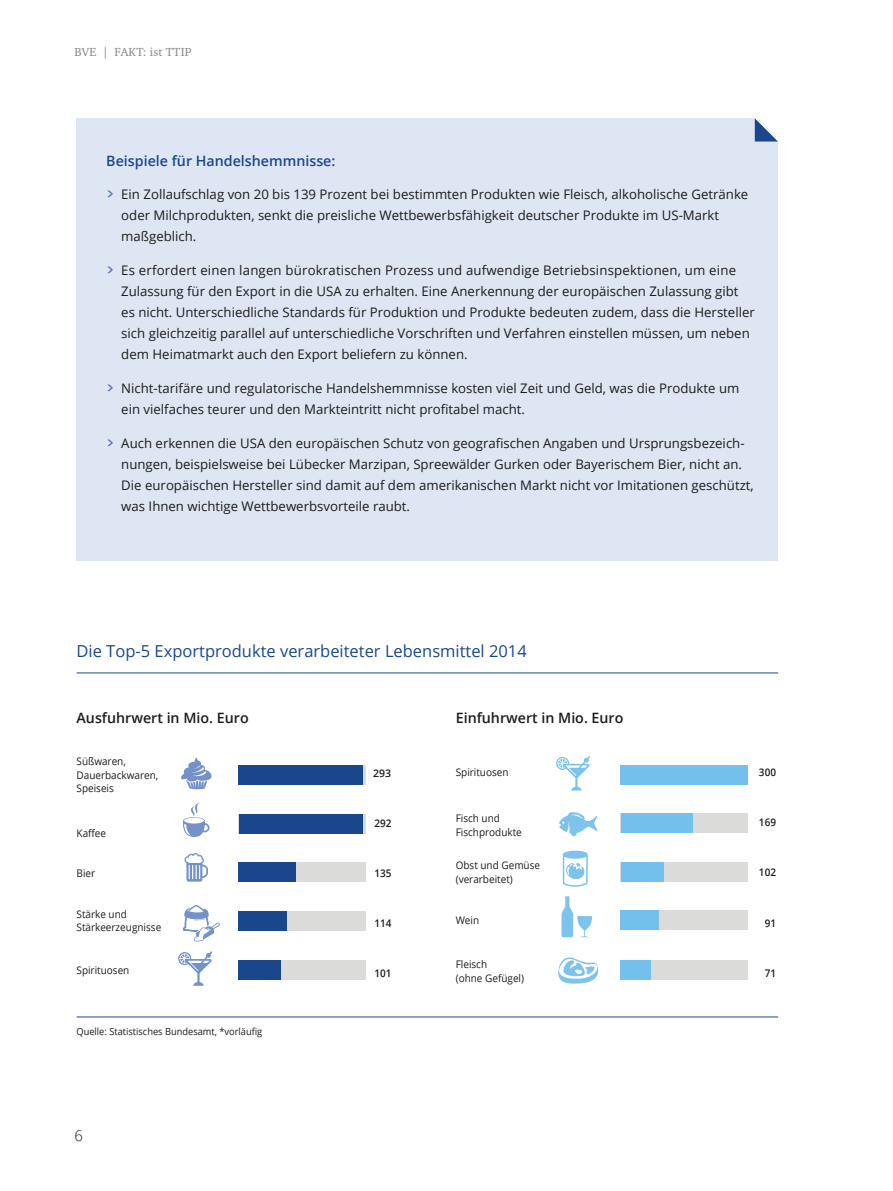
<style>
.page{position:relative;width:893px;height:1191px;background:#fff}
.page>*{position:absolute;margin:0;border:0;box-sizing:border-box;transform-origin:0 0}
.t1{font:16.5px "Open Sans";color:#1a478c}
.t2{font:300 15px "Open Sans";color:#1c1c1b}
.t3{font:600 14.25px "Open Sans";color:#1c1c1b}
.t4{font:600 14.25px "Open Sans";color:#1b468e}
.t5{font:13.2px/21px "Open Sans";color:#1c1c1b}
.t6{font:12px "Charter ITC";letter-spacing:.02em;color:#878787}
.t7{font:10.5px/13.5px "Open Sans";color:#1c1c1b;scale:.95 1}
.t8{font:600 10.5px "Open Sans";color:#1c1c1b;scale:.95 1}
.t9{font:600 10.5px "Open Sans";color:#1c1c1b}
.t10{font:9.75px "Open Sans";color:#1c1c1b;scale:.95 1}
.s1{font-family:"Neo Sans";font-weight:500;color:#5b71b0}
</style>
<div class="page">
<div style="left:77px;top:118px;width:701px;height:442px;background:#dee6f3"></div>
<svg style="left:754px;top:118px;width:24px;height:24px"></svg>
<div style="left:239px;top:813px;width:127px;height:20px;background:linear-gradient(to bottom,#dbdbda,#dbdbda)"></div>
<div style="left:239px;top:911px;width:127px;height:19px;background:#dbdbda"></div>
<div style="left:239px;top:960px;width:127px;height:19px;background:#dbdbda"></div>
<div style="left:238px;top:960px;width:43px;height:19px;background:#1a478c"></div>
<div style="left:238px;top:911px;width:49px;height:19px;background:#1a478c"></div>
<div style="left:239px;top:862px;width:127px;height:20px;background:#dbdbda"></div>
<div style="left:238px;top:862px;width:57px;height:20px;background:#1a478c"></div>
<div style="left:239px;top:813px;width:123px;height:20px;background:#1a478c"></div>
<svg style="left:362px;top:765px;width:4px;height:19px"></svg>
<div style="left:238px;top:765px;width:124px;height:19px;background:#1a478c"></div>
<svg style="left:183px;top:802px;width:27px;height:35px"></svg>
<svg style="left:181px;top:757px;width:31px;height:33px"></svg>
<svg style="left:184px;top:853px;width:24px;height:28px"></svg>
<svg style="left:178px;top:951px;width:34px;height:34px"></svg>
<hr style="left:77px;top:672px;width:701px;height:1px;background:#1b468e">
<hr style="left:77px;top:1016px;width:701px;height:1px;background:#1b468e">
<div style="left:621px;top:813px;width:127px;height:20px;background:#dbdbda"></div>
<div style="left:621px;top:960px;width:127px;height:19px;background:#dbdbda"></div>
<div style="left:621px;top:960px;width:30px;height:19px;background:#72c0eb"></div>
<div style="left:621px;top:910px;width:127px;height:19px;background:#dbdbda"></div>
<div style="left:621px;top:910px;width:38px;height:19px;background:#72c0eb"></div>
<div style="left:621px;top:862px;width:127px;height:19px;background:#dbdbda"></div>
<div style="left:621px;top:862px;width:42px;height:19px;background:#72c0eb"></div>
<div style="left:621px;top:813px;width:71px;height:20px;background:#72c0eb"></div>
<div style="left:621px;top:765px;width:127px;height:19px;background:#72c0eb"></div>
<svg style="left:561px;top:896px;width:31px;height:41px"></svg>
<svg style="left:558px;top:957px;width:41px;height:27px"></svg>
<svg style="left:559px;top:812px;width:39px;height:24px"></svg>
<svg style="left:556px;top:756px;width:34px;height:34px"></svg>
<svg style="left:562px;top:856px;width:26px;height:31px"></svg>
<div style="left:564px;top:851px;width:23px;height:7px;background:#7dc3ec;border-radius:50%"></div>
<div style="left:563px;top:850px;width:25px;height:8px;border:2px solid #7dc3ec;border-radius:50%"></div>
<svg style="left:183px;top:905px;width:37px;height:36px"></svg>
<p class="t6" style="left:74px;top:45px;width:119px">BVE | FAKT: ist TTIP</p>
<p class="t4" style="left:106px;top:151px;width:231px">Beispiele für Handelshemmnisse:</p>
<p class="t5" style="left:121px;top:184px;width:628px;text-indent:-15px"><span class="s1">&gt;</span> Ein Zollaufschlag von 20 bis 139 Prozent bei bestimmten Produkten wie Fleisch, alkoholische Getränke oder Milchprodukten, senkt die preisliche Wettbewerbsfähigkeit deutscher Produkte im US-Markt maßgeblich.</p>
<p class="t5" style="left:121px;top:259px;width:635px;text-indent:-15px"><span class="s1">&gt;</span> Es erfordert einen langen bürokratischen Prozess und aufwendige Betriebsinspektionen, um eine Zulassung für den Export in die USA zu erhalten. Eine Anerkennung der europäischen Zulassung gibt es nicht. Unterschiedliche Standards für Produktion und Produkte bedeuten zudem, dass die Hersteller sich gleichzeitig parallel auf unterschiedliche Vorschriften und Verfahren einstellen müssen, um neben dem Heimatmarkt auch den Export beliefern zu können.</p>
<p class="t5" style="left:121px;top:377px;width:620px;text-indent:-15px"><span class="s1">&gt;</span> Nicht-tarifäre und regulatorische Handelshemmnisse kosten viel Zeit und Geld, was die Produkte um ein vielfaches teurer und den Markteintritt nicht profitabel macht.</p>
<p class="t5" style="left:121px;top:432px;width:634px;text-indent:-15px"><span class="s1">&gt;</span> Auch erkennen die USA den europäischen Schutz von geografischen Angaben und Ursprungsbezeich&shy;nungen, beispielsweise bei Lübecker Marzipan, Spreewälder Gurken oder Bayerischem Bier, nicht an.<br>Die europäischen Hersteller sind damit auf dem amerikanischen Markt nicht vor Imitationen geschützt, was Ihnen wichtige Wettbewerbsvorteile raubt.</p>
<p class="t1" style="left:77px;top:640px;width:452px">Die Top-5 Exportprodukte verarbeiteter Lebensmittel 2014</p>
<p class="t3" style="left:77px;top:708px;width:174px">Ausfuhrwert in Mio. Euro</p>
<p class="t7" style="left:77px;top:754px;width:88px">Süßwaren,<br>Dauerbackwaren,<br>Speiseis</p>
<p class="t3" style="left:456px;top:708px;width:169px">Einfuhrwert in Mio. Euro</p>
<p class="t7" style="left:456px;top:765px;width:57px">Spirituosen</p>
<p class="t7" style="left:456px;top:811px;width:71px">Fisch und<br>Fischprodukte</p>
<p class="t7" style="left:456px;top:858px;width:90px">Obst und Gemüse (verarbeitet)</p>
<p class="t7" style="left:456px;top:913px;width:26px">Wein</p>
<p class="t7" style="left:456px;top:957px;width:73px">Fleisch<br>(ohne Gefügel)</p>
<p class="t9" style="left:373px;top:766px;width:19px">293</p>
<p class="t8" style="left:759px;top:765px;width:19px">300</p>
<p class="t8" style="left:759px;top:815px;width:19px">169</p>
<p class="t8" style="left:374px;top:816px;width:19px">292</p>
<p class="t7" style="left:77px;top:826px;width:33px">Kaffee</p>
<p class="t7" style="left:77px;top:865px;width:21px">Bier</p>
<p class="t8" style="left:374px;top:865px;width:19px">135</p>
<p class="t7" style="left:77px;top:907px;width:91px">Stärke und<br>Stärkeerzeugnisse</p>
<p class="t8" style="left:374px;top:915px;width:19px">114</p>
<p class="t8" style="left:374px;top:965px;width:19px">101</p>
<p class="t8" style="left:759px;top:865px;width:19px">102</p>
<p class="t8" style="left:765px;top:915px;width:13px">91</p>
<p class="t7" style="left:77px;top:962px;width:57px">Spirituosen</p>
<p class="t8" style="left:765px;top:966px;width:13px">71</p>
<p class="t10" style="left:77px;top:1024px;width:197px">Quelle: Statistisches Bundesamt, *vorläufig</p>
<p class="t2" style="left:74px;top:1125px;width:10px">6</p>
</div>
